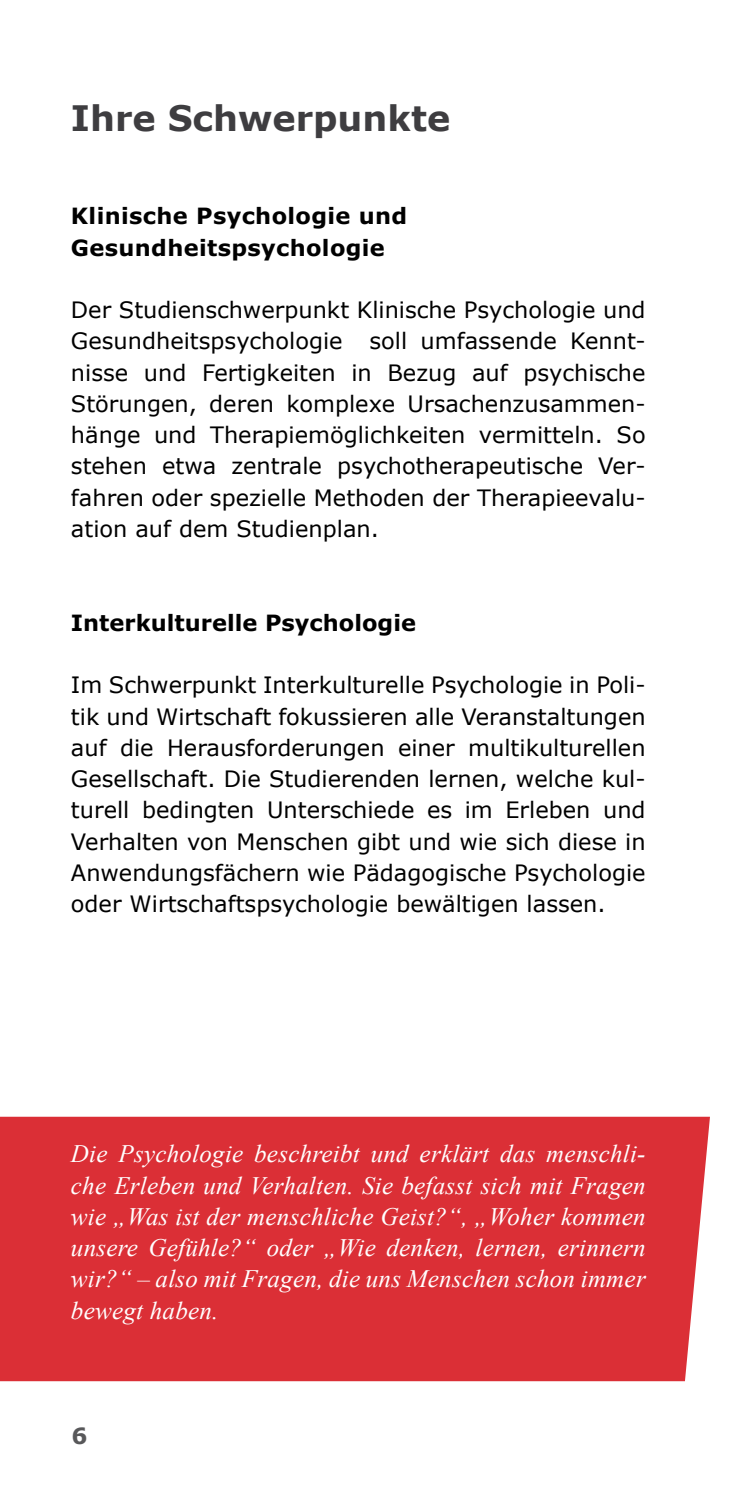
<style>
.page{position:relative;width:745px;height:1489px;background:#fff}
.page>*{position:absolute;margin:0;border:0;box-sizing:border-box;transform-origin:0 0}
.t1{font:700 35px "Verdana";color:#3e3d40}
.t2{font:italic 25px/31.2px "Times New Roman";letter-spacing:.01em;color:#fff;text-align:justify}
.t3{font:22.5px/31.2px "Verdana";color:#000;text-align:justify}
.t4{font:700 22.5px/31.2px "Verdana";letter-spacing:.015em;color:#000}
.t5{font:700 22.5px "Verdana";color:#58585a}
</style>
<div class="page">
<div style="left:0;top:1116px;width:709px;height:264px;background:#db2f36"></div>
<h1 class="t1" style="left:71px;top:93px;width:380px">Ihre Schwerpunkte</h1>
<p class="t4" style="left:71px;top:200px;width:337px">Klinische Psychologie und<br>Gesundheitspsychologie</p>
<p class="t3" style="left:71px;top:294px;width:576px">Der Studienschwerpunkt Klinische Psychologie und Gesundheitspsychologie soll umfassende Kennt&shy;nisse und Fertigkeiten in Bezug auf psychische Störungen, deren komplexe Ursachenzusammen&shy;hänge und Therapiemöglichkeiten vermitteln. So stehen etwa zentrale psychotherapeutische Ver&shy;fahren oder spezielle Methoden der Therapieevalu&shy;ation auf dem Studienplan.</p>
<p class="t4" style="left:71px;top:606px;width:346px">Interkulturelle Psychologie</p>
<p class="t3" style="left:71px;top:669px;width:576px">Im Schwerpunkt Interkulturelle Psychologie in Poli&shy;tik und Wirtschaft fokussieren alle Veranstaltungen auf die Herausforderungen einer multikulturellen Gesellschaft. Die Studierenden lernen, welche kul&shy;turell bedingten Unterschiede es im Erleben und Verhalten von Menschen gibt und wie sich diese in Anwendungsfächern wie Pädagogische Psychologie oder Wirtschaftspsychologie bewältigen lassen.</p>
<p class="t2" style="left:71px;top:1137px;width:576px">Die Psychologie beschreibt und erklärt das menschli&shy;che Erleben und Verhalten. Sie befasst sich mit Fragen wie „Was ist der menschliche Geist?“, „Woher kommen unsere Gefühle?“ oder „Wie denken, lernen, erinnern wir?“ – also mit Fragen, die uns Menschen schon immer bewegt haben.</p>
<p class="t5" style="left:71px;top:1420px;width:17px">6</p>
</div>
